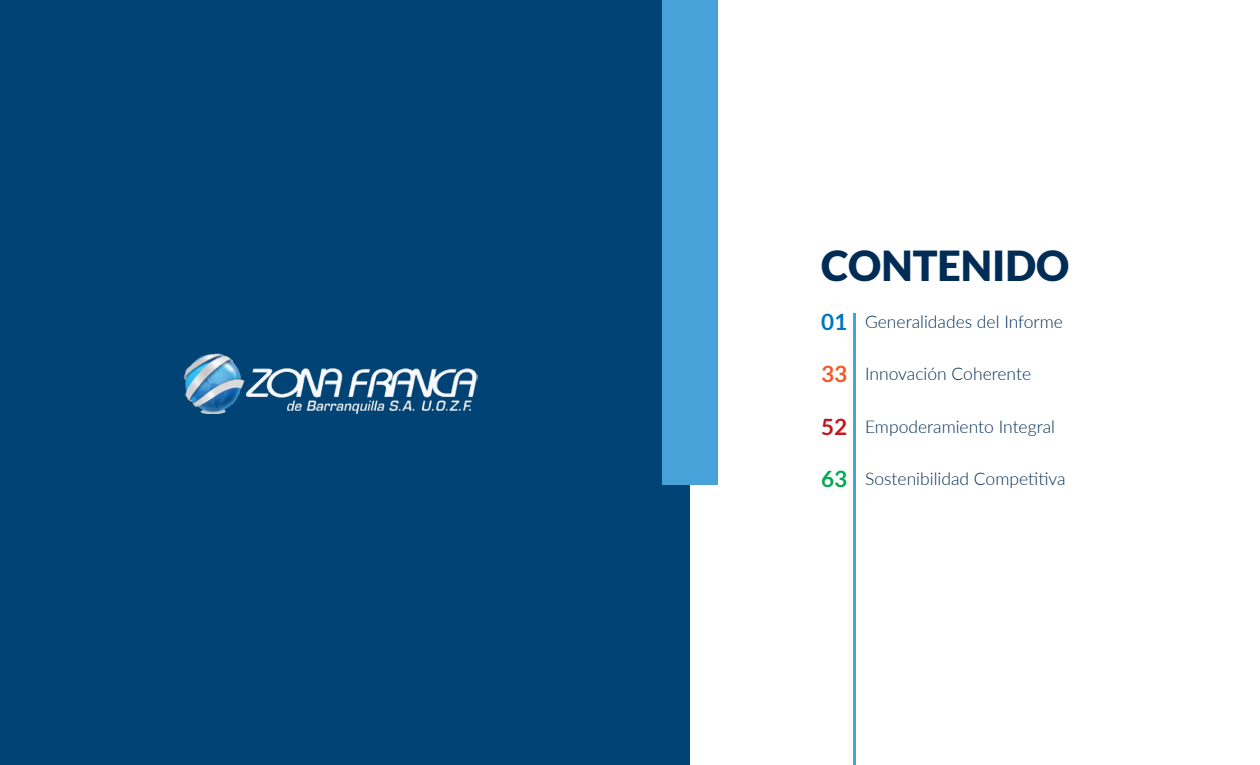
<style>
.page{position:relative;width:1260px;height:765px;background:#fff}
.page>*{position:absolute;margin:0;border:0;box-sizing:border-box;transform-origin:0 0}
.t1{font:900 41.38px "Lato";color:#002d56}
.t2{font:700 22.5px "Lato";color:#0076c0}
.t3{font:700 22.5px "Lato";color:#f15a29}
.t4{font:700 22.5px "Lato";color:#c4161c}
.t5{font:700 22.5px "Lato";color:#00a94f}
.t6{font:300 17.5px "Lato";color:#002d56}
</style>
<div class="page">
<div style="left:0;top:0;width:690px;height:765px;background:#004374"></div>
<div style="left:662px;top:0;width:56px;height:485px;background:#47a2da"></div>
<hr style="left:853px;top:313px;width:2px;height:452px;background:#47a2da">
<img style="left:183px;top:353px;width:294px;height:60px">
<h1 class="t1" style="left:821px;top:242px;width:250px">CONTENIDO</h1>
<p class="t6" style="left:865px;top:309px;width:199px">Generalidades del Informe</p>
<p class="t6" style="left:865px;top:362px;width:168px">Innovación Coherente</p>
<p class="t6" style="left:865px;top:414px;width:191px">Empoderamiento Integral</p>
<p class="t6" style="left:865px;top:467px;width:202px">Sostenibilidad Competitiva</p>
<p class="t2" style="left:821px;top:309px;width:28px">01</p>
<p class="t3" style="left:821px;top:361px;width:28px">33</p>
<p class="t4" style="left:821px;top:414px;width:28px">52</p>
<p class="t5" style="left:821px;top:466px;width:28px">63</p>
</div>
